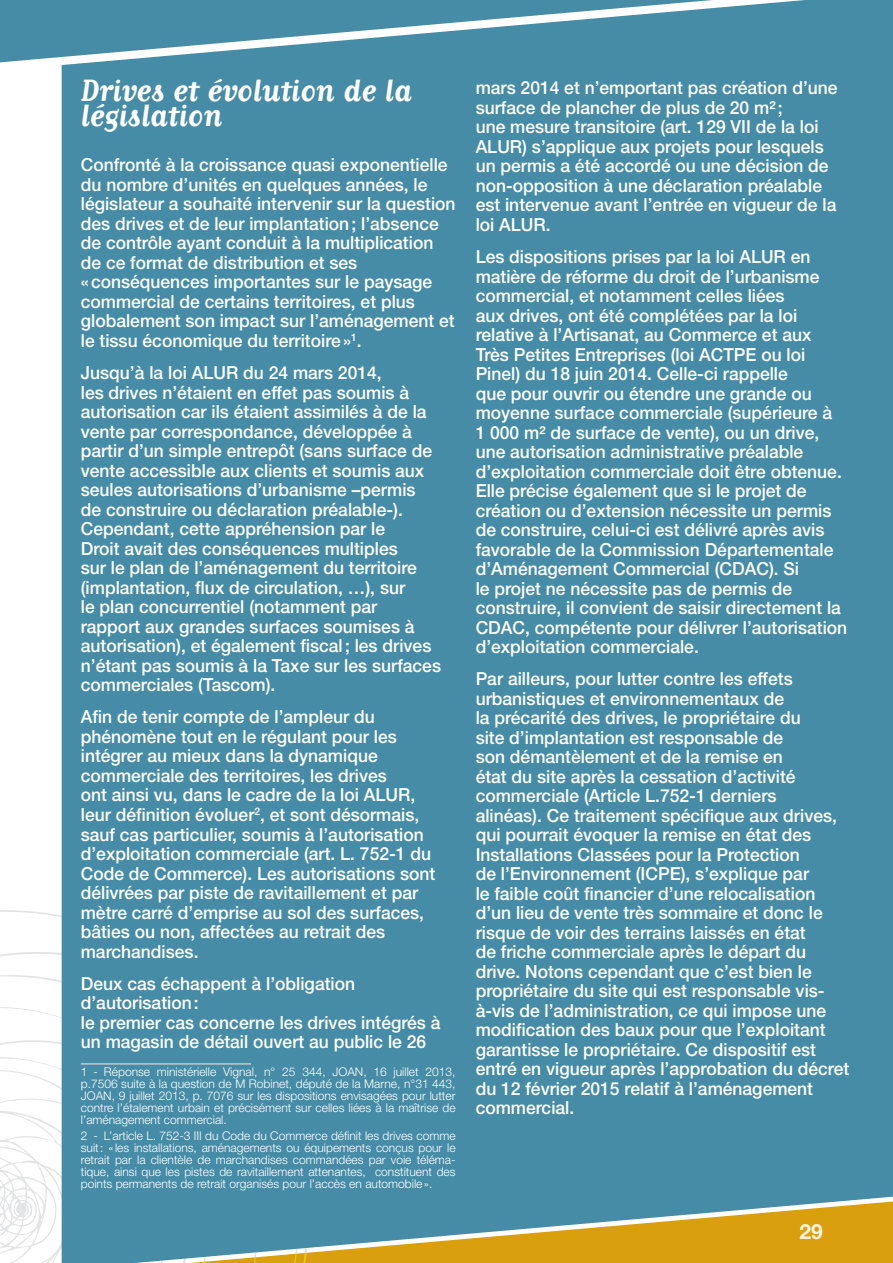
<style>
.page{position:relative;width:893px;height:1263px;background:#fff}
.page>*{position:absolute;margin:0;border:0;box-sizing:border-box;transform-origin:0 0}
.t1{font:700 36px/25.5px "Matrix Script";color:#fff}
.t2{font:700 21px "Helvetica Neue LT Std";color:#fbf3e2}
.t3{font:500 18px/19.5px "Helvetica Neue LT Std";color:#fff}
.t4{font:300 12px/12px "Helvetica Neue LT Std";color:#fff;text-align:justify}
</style>
<div class="page">
<div style="left:0;top:0;width:62px;height:62px;background:#468ca6"></div>
<svg style="left:0;top:999px;width:62px;height:264px"></svg>
<div style="left:62px;top:0;width:831px;height:1263px;background:#468ca6"></div>
<hr style="left:81px;top:1063px;width:170px;height:1px;background:#fff">
<h1 class="t1" style="left:81px;top:77px;width:333px">Drives et évolution de la législation</h1>
<p class="t3" style="left:81px;top:155px;width:376px">Confronté à la croissance quasi exponentielle du nombre d’unités en quelques années, le législateur a souhaité intervenir sur la question des drives et de leur implantation; l’absence de contrôle ayant conduit à la multiplication de ce format de distribution et ses «conséquences importantes sur le paysage commercial de certains territoires, et plus globalement son impact sur l’aménagement et le tissu économique du territoire»<sup>1</sup>.</p>
<p class="t3" style="left:81px;top:363px;width:362px">Jusqu’à la loi ALUR du 24 mars 2014,<br>les drives n’étaient en effet pas soumis à autorisation car ils étaient assimilés à de la vente par correspondance, développée à partir d’un simple entrepôt (sans surface de vente accessible aux clients et soumis aux seules autorisations d’urbanisme –permis<br>de construire ou déclaration préalable-).<br>Cependant, cette appréhension par le<br>Droit avait des conséquences multiples<br>sur le plan de l’aménagement du territoire (implantation, flux de circulation, …), sur<br>le plan concurrentiel (notamment par rapport aux grandes surfaces soumises à autorisation), et également fiscal; les drives n’étant pas soumis à la Taxe sur les surfaces commerciales (Tascom).</p>
<p class="t3" style="left:81px;top:707px;width:356px">Afin de tenir compte de l’ampleur du phénomène tout en le régulant pour les intégrer au mieux dans la dynamique commerciale des territoires, les drives<br>ont ainsi vu, dans le cadre de la loi ALUR, leur définition évoluer<sup>2</sup>, et sont désormais, sauf cas particulier, soumis à l’autorisation d’exploitation commerciale (art. L. 752-1 du Code de Commerce). Les autorisations sont délivrées par piste de ravitaillement et par mètre carré d’emprise au sol des surfaces, bâties ou non, affectées au retrait des marchandises.</p>
<p class="t3" style="left:81px;top:973px;width:361px">Deux cas échappent à l’obligation d’autorisation:<br>le premier cas concerne les drives intégrés à un magasin de détail ouvert au public le 26</p>
<p class="t4" style="left:81px;top:1065px;width:376px">1 - Réponse ministérielle Vignal, n° 25 344, JOAN, 16 juillet 2013, p.7506 suite à la question de M Robinet, député de la Marne, n°31 443, JOAN, 9 juillet 2013, p. 7076 sur les dispositions envisagées pour lutter contre l’étalement urbain et précisément sur celles liées à la maîtrise de l’aménagement commercial.</p>
<p class="t4" style="left:81px;top:1129px;width:376px">2 - L’article L. 752-3 III du Code du Commerce définit les drives comme suit: « les installations, aménagements ou équipements conçus pour le retrait par la clientèle de marchandises commandées par voie téléma&shy;tique, ainsi que les pistes de ravitaillement attenantes, constituent des points permanents de retrait organisés pour l’accès en automobile».</p>
<p class="t3" style="left:476px;top:78px;width:363px">mars 2014 et n’emportant pas création d’une surface de plancher de plus de 20 m²;<br>une mesure transitoire (art. 129 VII de la loi ALUR) s’applique aux projets pour lesquels un permis a été accordé ou une décision de non-opposition à une déclaration préalable est intervenue avant l’entrée en vigueur de la loi ALUR.</p>
<p class="t3" style="left:476px;top:247px;width:373px">Les dispositions prises par la loi ALUR en matière de réforme du droit de l’urbanisme commercial, et notamment celles liées<br>aux drives, ont été complétées par la loi relative à l’Artisanat, au Commerce et aux Très Petites Entreprises (loi ACTPE ou loi Pinel) du 18 juin 2014. Celle-ci rappelle<br>que pour ouvrir ou étendre une grande ou moyenne surface commerciale (supérieure à<br>1 000 m² de surface de vente), ou un drive, une autorisation administrative préalable d’exploitation commerciale doit être obtenue.<br>Elle précise également que si le projet de création ou d’extension nécessite un permis de construire, celui-ci est délivré après avis favorable de la Commission Départementale d’Aménagement Commercial (CDAC). Si<br>le projet ne nécessite pas de permis de construire, il convient de saisir directement la CDAC, compétente pour délivrer l’autorisation d’exploitation commerciale.</p>
<p class="t3" style="left:476px;top:669px;width:375px">Par ailleurs, pour lutter contre les effets urbanistiques et environnementaux de<br>la précarité des drives, le propriétaire du<br>site d’implantation est responsable de<br>son démantèlement et de la remise en<br>état du site après la cessation d’activité commerciale (Article L.752-1 derniers<br>alinéas). Ce traitement spécifique aux drives, qui pourrait évoquer la remise en état des Installations Classées pour la Protection<br>de l’Environnement (ICPE), s’explique par<br>le faible coût financier d’une relocalisation d’un lieu de vente très sommaire et donc le risque de voir des terrains laissés en état<br>de friche commerciale après le départ du drive. Notons cependant que c’est bien le propriétaire du site qui est responsable vis&shy;à-vis de l’administration, ce qui impose une modification des baux pour que l’exploitant garantisse le propriétaire. Ce dispositif est entré en vigueur après l’approbation du décret du 12 février 2015 relatif à l’aménagement commercial.</p>
<p class="t2" style="left:799px;top:1218px;width:25px">29</p>
</div>
